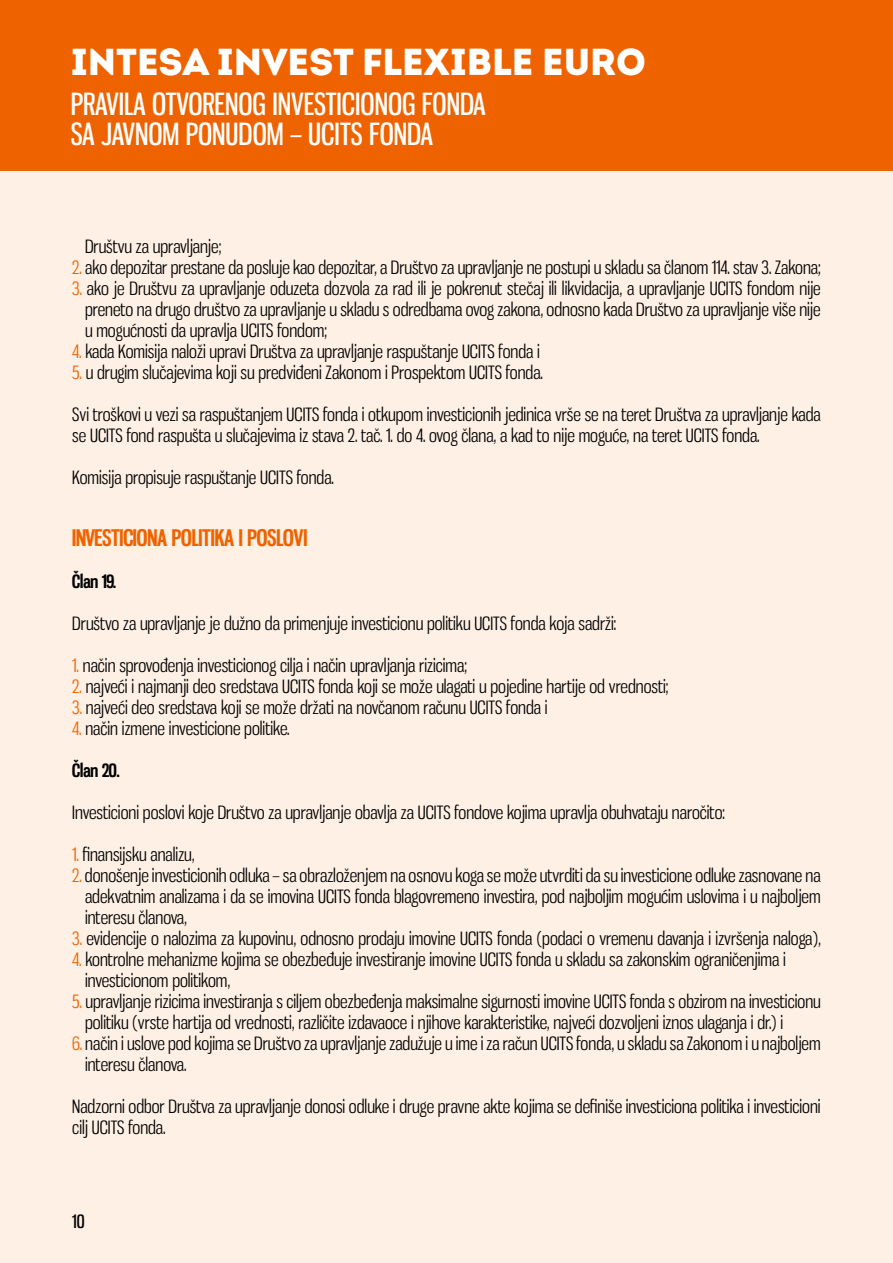
<style>
.page{position:relative;width:893px;height:1263px;background:#fef0e4}
.page>*{position:absolute;margin:0;border:0;box-sizing:border-box;transform-origin:0 0}
.t1{font:900 37.5px "Intro";color:#fff}
.t2{font:30px/30px "Gnuolane Rg";color:#fff}
.t3{font:700 22.5px "Gnuolane";color:#ee6300}
.t4{font:18px/21px "Gnuolane Bk";color:#000}
.t5{font:700 18px "Gnuolane";color:#000}
.t6{font:18px "Gnuolane";color:#000}
.s1{color:#ee6300}
</style>
<div class="page">
<div style="left:0;top:0;width:893px;height:171px;background:#ee6300"></div>
<h1 class="t1" style="left:71px;top:37px;width:577px">INTESA INVEST FLEXIBLE EURO</h1>
<h2 class="t2" style="left:71px;top:89px;width:417px">PRAVILA OTVORENOG INVESTICIONOG FONDA<br>SA JAVNOM PONUDOM – UCITS FONDA</h2>
<p class="t4" style="left:85px;top:235px;width:138px">Društvu za upravljanje;</p>
<p class="t4" style="left:72px;top:256px;width:750px"><span class="s1">2.</span> ako depozitar prestane da posluje kao depozitar, a Društvo za upravljanje ne postupi u skladu sa članom 114. stav 3. Zakona;</p>
<p class="t4" style="left:85px;top:277px;width:737px;text-align:justify;text-indent:-13px"><span class="s1">3.</span> ako je Društvu za upravljanje oduzeta dozvola za rad ili je pokrenut stečaj ili likvidacija, a upravljanje UCITS fondom nije preneto na drugo društvo za upravljanje u skladu s odredbama ovog zakona, odnosno kada Društvo za upravljanje više nije u mogućnosti da upravlja UCITS fondom;</p>
<p class="t4" style="left:72px;top:340px;width:469px"><span class="s1">4.</span> kada Komisija naloži upravi Društva za upravljanje raspuštanje UCITS fonda i</p>
<p class="t4" style="left:72px;top:361px;width:472px"><span class="s1">5.</span> u drugim slučajevima koji su predviđeni Zakonom i Prospektom UCITS fonda.</p>
<p class="t4" style="left:72px;top:403px;width:750px">Svi troškovi u vezi sa raspuštanjem UCITS fonda i otkupom investicionih jedinica vrše se na teret Društva za upravljanje kada se UCITS fond raspušta u slučajevima iz stava 2. tač. 1. do 4. ovog člana, a kad to nije moguće, na teret UCITS fonda.</p>
<p class="t4" style="left:72px;top:466px;width:263px">Komisija propisuje raspuštanje UCITS fonda.</p>
<p class="t3" style="left:72px;top:522px;width:237px">INVESTICIONA POLITIKA I POSLOVI</p>
<p class="t5" style="left:72px;top:569px;width:45px">Član 19.</p>
<p class="t4" style="left:72px;top:613px;width:545px">Društvo za upravljanje je dužno da primenjuje investicionu politiku UCITS fonda koja sadrži:</p>
<p class="t4" style="left:72px;top:655px;width:396px"><span class="s1">1.</span> način sprovođenja investicionog cilja i način upravljanja rizicima;</p>
<p class="t4" style="left:72px;top:676px;width:598px"><span class="s1">2.</span> najveći i najmanji deo sredstava UCITS fonda koji se može ulagati u pojedine hartije od vrednosti;</p>
<p class="t4" style="left:72px;top:697px;width:477px"><span class="s1">3.</span> najveći deo sredstava koji se može držati na novčanom računu UCITS fonda i</p>
<p class="t4" style="left:72px;top:718px;width:219px"><span class="s1">4.</span> način izmene investicione politike.</p>
<p class="t5" style="left:72px;top:758px;width:49px">Član 20.</p>
<p class="t4" style="left:72px;top:802px;width:654px">Investicioni poslovi koje Društvo za upravljanje obavlja za UCITS fondove kojima upravlja obuhvataju naročito:</p>
<p class="t4" style="left:72px;top:844px;width:124px"><span class="s1">1.</span> finansijsku analizu,</p>
<p class="t4" style="left:85px;top:865px;width:737px;text-align:justify;text-indent:-13px"><span class="s1">2.</span> donošenje investicionih odluka – sa obrazloženjem na osnovu koga se može utvrditi da su investicione odluke zasnovane na adekvatnim analizama i da se imovina UCITS fonda blagovremeno investira, pod najboljim mogućim uslovima i u najboljem interesu članova,</p>
<p class="t4" style="left:72px;top:928px;width:750px"><span class="s1">3.</span> evidencije o nalozima za kupovinu, odnosno prodaju imovine UCITS fonda (podaci o vremenu davanja i izvršenja naloga),</p>
<p class="t4" style="left:85px;top:949px;width:702px;text-indent:-13px"><span class="s1">4.</span> kontrolne mehanizme kojima se obezbeđuje investiranje imovine UCITS fonda u skladu sa zakonskim ograničenjima i investicionom politikom,</p>
<p class="t4" style="left:85px;top:991px;width:737px;text-indent:-13px"><span class="s1">5.</span> upravljanje rizicima investiranja s ciljem obezbeđenja maksimalne sigurnosti imovine UCITS fonda s obzirom na investicionu politiku (vrste hartija od vrednosti, različite izdavaoce i njihove karakteristike, najveći dozvoljeni iznos ulaganja i dr.) i</p>
<p class="t4" style="left:85px;top:1033px;width:737px;text-indent:-13px"><span class="s1">6.</span> način i uslove pod kojima se Društvo za upravljanje zadužuje u ime i za račun UCITS fonda, u skladu sa Zakonom i u najboljem interesu članova.</p>
<p class="t4" style="left:72px;top:1096px;width:750px">Nadzorni odbor Društva za upravljanje donosi odluke i druge pravne akte kojima se definiše investiciona politika i investicioni cilj UCITS fonda.</p>
<p class="t6" style="left:72px;top:1208px;width:14px">10</p>
</div>
